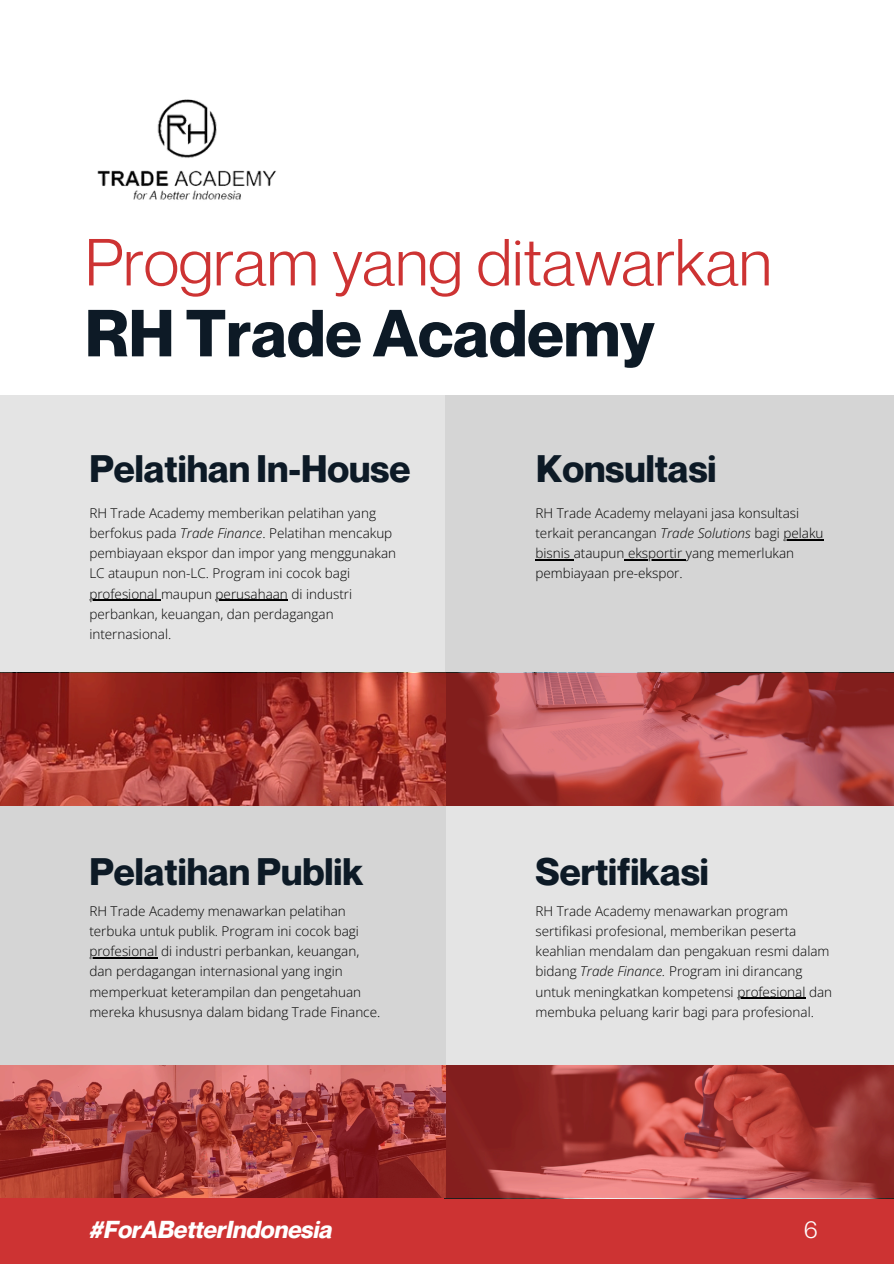
<style>
.page{position:relative;width:894px;height:1264px;background:#fff}
.page>*{position:absolute;margin:0;border:0;box-sizing:border-box;transform-origin:0 0}
.t1{font:64.95px "Neue Montreal";color:#cd3333}
.t2{font:700 64.95px "Neue Montreal";color:#0d1a26}
.t3{font:700 37.5px "Neue Montreal";color:#0d1a26}
.t4{font:italic 700 24px "Neue Montreal";color:#fff}
.t5{font:24px "Neue Montreal";color:#fff}
.t6{font:300 13.5px/20.2px "Open Sans";color:#000}
.s1{font-style:italic}
</style>
<div class="page">
<div style="left:0;top:395px;width:445px;height:334px;background:#e4e4e4"></div>
<div style="left:445px;top:395px;width:448px;height:334px;background:#d5d5d5"></div>
<img style="left:97px;top:99px;width:179px;height:101px">
<div style="left:0;top:805px;width:446px;height:335px;background:#d5d5d5"></div>
<div style="left:446px;top:805px;width:447px;height:335px;background:#e4e4e4"></div>
<div style="left:0;top:1198px;width:893px;height:65px;background:#cd3333"></div>
<svg style="left:0;top:672px;width:893px;height:133px"></svg>
<hr style="left:89px;top:599px;width:72px;height:2px;background:#000">
<hr style="left:215px;top:599px;width:73px;height:2px;background:#000">
<hr style="left:783px;top:539px;width:40px;height:1px;background:#000">
<hr style="left:535px;top:559px;width:38px;height:1px;background:#000">
<hr style="left:624px;top:559px;width:61px;height:1px;background:#000">
<hr style="left:737px;top:997px;width:68px;height:1px;background:#000">
<hr style="left:89px;top:957px;width:68px;height:1px;background:#000">
<svg style="left:0;top:1065px;width:893px;height:133px"></svg>
<h1 class="t1" style="left:85px;top:222px;width:688px">Program yang ditawarkan</h1>
<h1 class="t2" style="left:85px;top:293px;width:570px">RH Trade Academy</h1>
<p class="t3" style="left:89px;top:445px;width:322px">Pelatihan In-House</p>
<h2 class="t6" style="left:89px;top:502px;width:308px">RH Trade Academy memberikan pelatihan yang berfokus pada <span class="s1">Trade Finance</span>. Pelatihan mencakup pembiayaan ekspor dan impor yang menggunakan LC ataupun non-LC. Program ini cocok bagi</h2>
<p class="t6" style="left:89px;top:583px;width:264px">profesional maupun perusahaan di industri</p>
<p class="t6" style="left:89px;top:603px;width:246px">perbankan, keuangan, dan perdagangan internasional.</p>
<p class="t3" style="left:89px;top:849px;width:275px">Pelatihan Publik</p>
<p class="t6" style="left:89px;top:900px;width:292px">RH Trade Academy menawarkan pelatihan terbuka untuk publik. Program ini cocok bagi profesional di industri perbankan, keuangan, dan perdagangan internasional yang ingin memperkuat keterampilan dan pengetahuan mereka khususnya dalam bidang Trade Finance.</p>
<h2 class="t3" style="left:536px;top:445px;width:182px">Konsultasi</h2>
<p class="t6" style="left:535px;top:502px;width:289px">RH Trade Academy melayani jasa konsultasi terkait perancangan <span class="s1">Trade Solutions</span> bagi pelaku</p>
<h2 class="t6" style="left:535px;top:542px;width:260px">bisnis ataupun eksportir yang memerlukan</h2>
<p class="t6" style="left:535px;top:563px;width:149px">pembiayaan pre-ekspor.</p>
<p class="t3" style="left:535px;top:849px;width:175px">Sertifikasi</p>
<p class="t6" style="left:535px;top:900px;width:298px">RH Trade Academy menawarkan program sertifikasi profesional, memberikan peserta keahlian mendalam dan pengakuan resmi dalam bidang <span class="s1">Trade Finance.</span> Program ini dirancang untuk meningkatkan kompetensi profesional dan</p>
<h3 class="t6" style="left:535px;top:1001px;width:280px">membuka peluang karir bagi para profesional.</h3>
<h3 class="t4" style="left:89px;top:1214px;width:245px">#ForABetterIndonesia</h3>
<h3 class="t5" style="left:804px;top:1214px;width:15px">6</h3>
</div>
